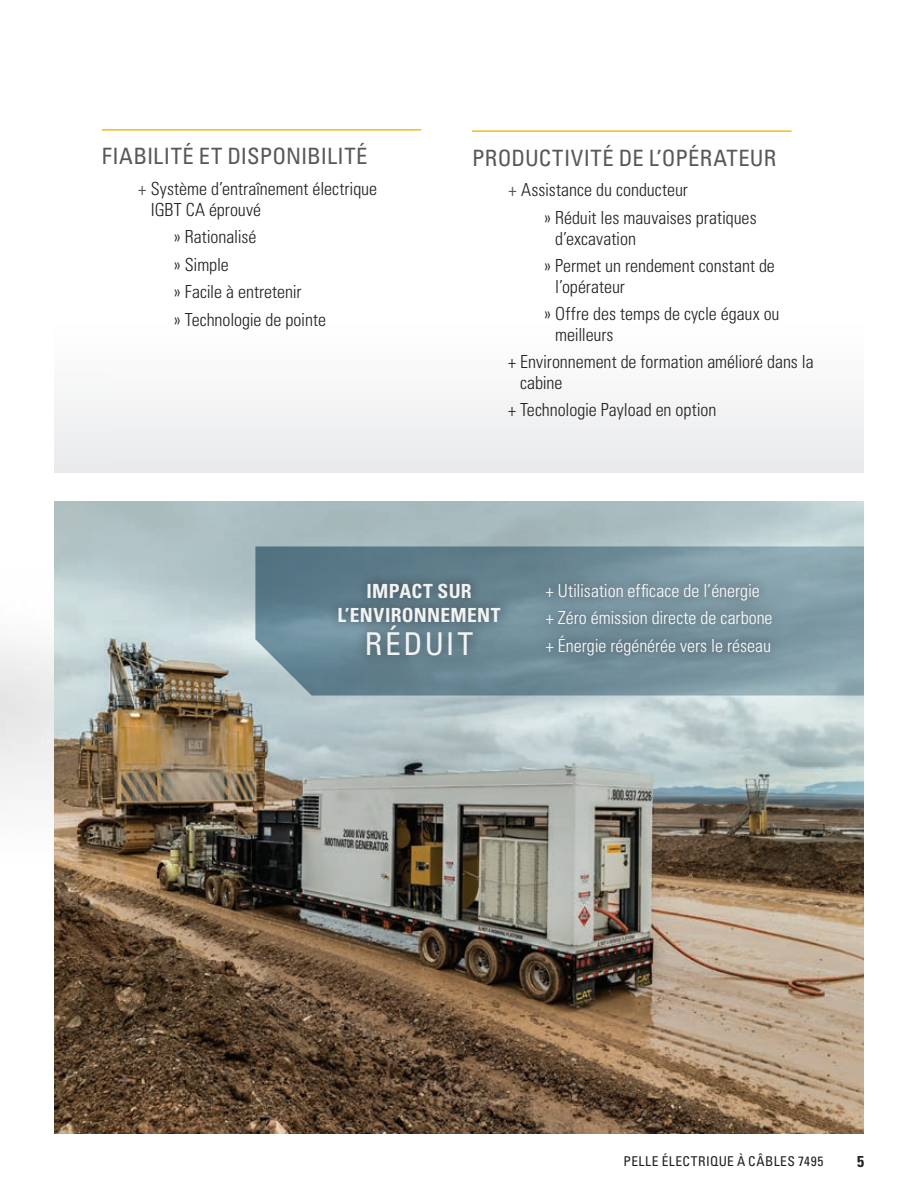
<style>
.page{position:relative;width:918px;height:1188px;background:#fff}
.page>*{position:absolute;margin:0;border:0;box-sizing:border-box;transform-origin:0 0}
.t1{font:condensed 31.5px "Univers LT Std";letter-spacing:.08em;color:#fff}
.Call_out_with_rule{font:condensed 22.5px "Univers LT Std";letter-spacing:.015em;color:#57585a}
.t2{font:700 condensed 19.5px/24px "Univers LT Std";letter-spacing:.015em;color:#fff;text-align:center}
.Copy{font:300 condensed 18px/20.7px "Univers LT Std";color:#231f20}
.Copy-2{font:300 condensed 18px "Univers LT Std";color:#fff}
.t3{font:700 condensed 15.75px "Univers LT Std";color:#231f20}
.t4{font:condensed 13.5px "Univers LT Std";letter-spacing:.035em;color:#231f20}
.s1{font-weight:400;color:#57585a}
</style>
<div class="page">
<div style="left:54px;top:324px;width:810px;height:149px;background:#f4f5f6"></div>
<img style="left:54px;top:501px;width:810px;height:633px">
<svg style="left:255px;top:546px;width:609px;height:150px;background:#74919d"></svg>
<hr style="left:472px;top:130px;width:320px;height:2px;background:#fcb814">
<hr style="left:102px;top:129px;width:319px;height:2px;background:#fcb814">
<div style="left:327px;top:572px;width:185px;height:95px;background:#231f20;opacity:.75"></div>
<div style="left:535px;top:571px;width:249px;height:96px;background:#231f20;opacity:.75"></div>
<p class="Call_out_with_rule" style="left:102px;top:142px;width:267px">FIABILITÉ ET DISPONIBILITÉ</p>
<p class="Copy" style="left:151px;top:178px;width:228px;text-indent:-13px"><span class="s1">+</span> Système d’entraînement électrique<br>IGBT CA éprouvé</p>
<p class="Copy" style="left:174px;top:227px;width:84px">» Rationalisé</p>
<p class="Copy" style="left:174px;top:254px;width:57px">» Simple</p>
<p class="Copy" style="left:174px;top:281px;width:129px">» Facile à entretenir</p>
<p class="Copy" style="left:174px;top:309px;width:154px">» Technologie de pointe</p>
<p class="Call_out_with_rule" style="left:472px;top:143px;width:306px">PRODUCTIVITÉ DE L’OPÉRATEUR</p>
<p class="Copy" style="left:508px;top:180px;width:181px"><span class="s1">+</span> Assistance du conducteur</p>
<p class="Copy" style="left:555px;top:207px;width:203px;text-indent:-11px">» Réduit les mauvaises pratiques d’excavation</p>
<p class="Copy" style="left:555px;top:255px;width:221px;text-indent:-11px">» Permet un rendement constant de l’opérateur</p>
<p class="Copy" style="left:555px;top:303px;width:226px;text-indent:-11px">» Offre des temps de cycle égaux ou meilleurs</p>
<p class="Copy" style="left:520px;top:352px;width:295px;text-indent:-12px">+ Environnement de formation amélioré dans la cabine</p>
<p class="Copy" style="left:508px;top:400px;width:210px">+ Technologie Payload en option</p>
<p class="t2" style="left:338px;top:579px;width:165px">IMPACT SUR<br>L’ENVIRONNEMENT</p>
<h1 class="t1" style="left:365px;top:624px;width:110px">RÉDUIT</h1>
<p class="Copy-2" style="left:546px;top:580px;width:215px">+ Utilisation efficace de l’énergie</p>
<p class="Copy-2" style="left:546px;top:607px;width:228px">+ Zéro émission directe de carbone</p>
<p class="Copy-2" style="left:546px;top:635px;width:227px">+ Énergie régénérée vers le réseau</p>
<p class="t4" style="left:624px;top:1153px;width:201px">PELLE ÉLECTRIQUE À CÂBLES 7495</p>
<p class="t3" style="left:857px;top:1151px;width:8px">5</p>
</div>
